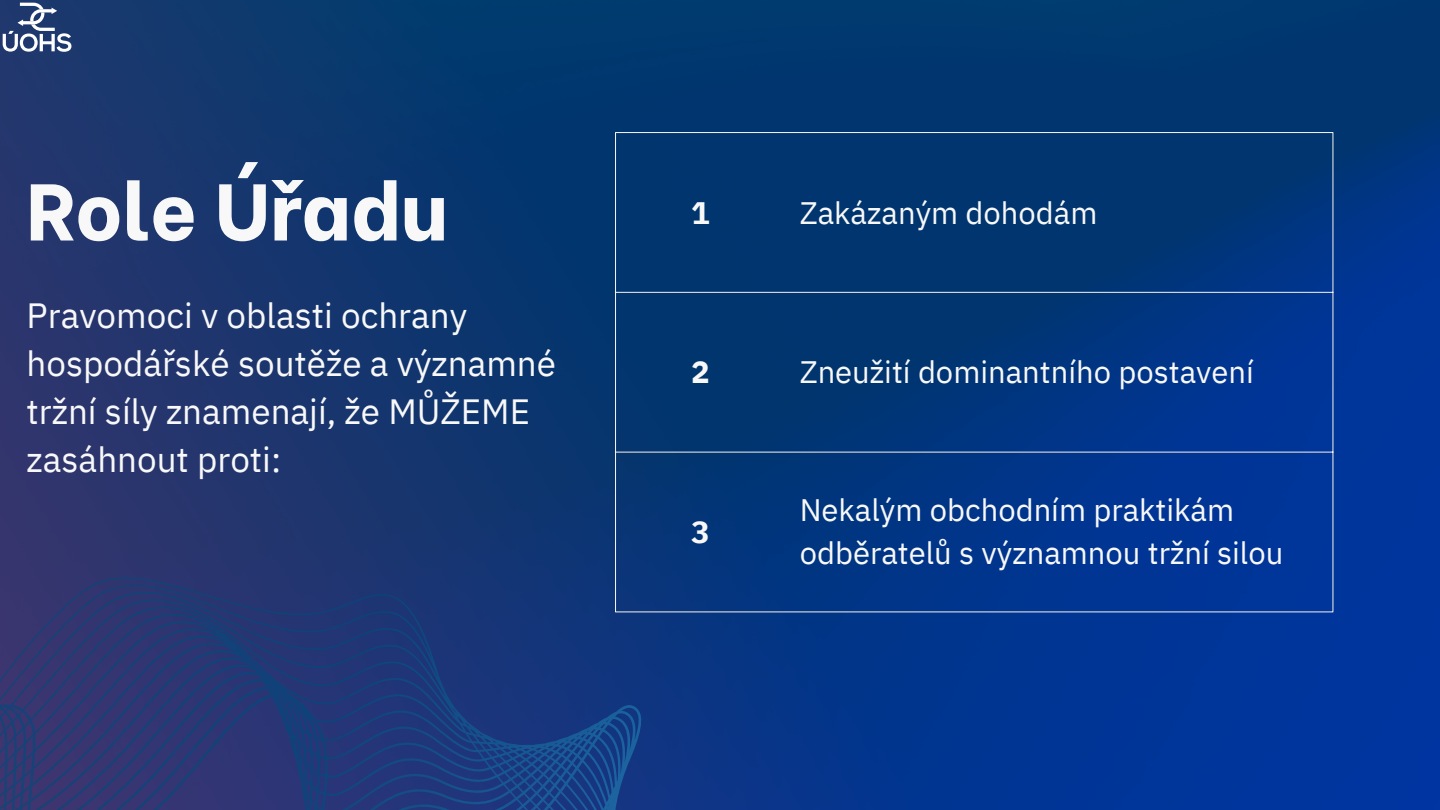
<style>
.page{position:relative;width:1440px;height:810px;background:#fff}
.page>*{position:absolute;margin:0;border:0;box-sizing:border-box;transform-origin:0 0}
.t1{font:800 80.3px "Be Vietnam";color:#f8f8f8}
.t2{font:35px/48.2px "IBM Plex Sans";color:#f8f8f8}
.t3{font:31px/42.8px "IBM Plex Sans";color:#f8f8f8}
.t4{font:700 31px "IBM Plex Sans";color:#f8f8f8}
</style>
<div class="page">
<img style="left:0;top:0;width:1440px;height:810px">
<hr style="left:615px;top:133px;width:1px;height:479px;background:#f8f8f8">
<hr style="left:1333px;top:133px;width:1px;height:479px;background:#f8f8f8">
<hr style="left:615px;top:132px;width:718px;height:1px;background:#f8f8f8">
<hr style="left:615px;top:292px;width:718px;height:1px;background:#f8f8f8">
<hr style="left:615px;top:452px;width:718px;height:1px;background:#f8f8f8">
<hr style="left:615px;top:612px;width:718px;height:1px;background:#f8f8f8">
<svg style="left:3px;top:3px;width:68px;height:49px"></svg>
<svg style="left:0;top:404px;width:882px;height:406px;background:#193676"></svg>
<p class="t1" style="left:27px;top:144px;width:423px">Role Úřadu</p>
<p class="t2" style="left:27px;top:291px;width:531px">Pravomoci v oblasti ochrany hospodářské soutěže a významné tržní síly znamenají, že MŮŽEME zasáhnout proti:</p>
<p class="t4" style="left:691px;top:192px;width:20px">1</p>
<p class="t3" style="left:800px;top:191px;width:299px">Zakázaným dohodám</p>
<p class="t4" style="left:691px;top:352px;width:20px">2</p>
<p class="t3" style="left:800px;top:350px;width:456px">Zneužití dominantního postavení</p>
<p class="t4" style="left:691px;top:511px;width:20px">3</p>
<p class="t3" style="left:800px;top:488px;width:485px">Nekalým obchodním praktikám odběratelů s významnou tržní silou</p>
</div>
